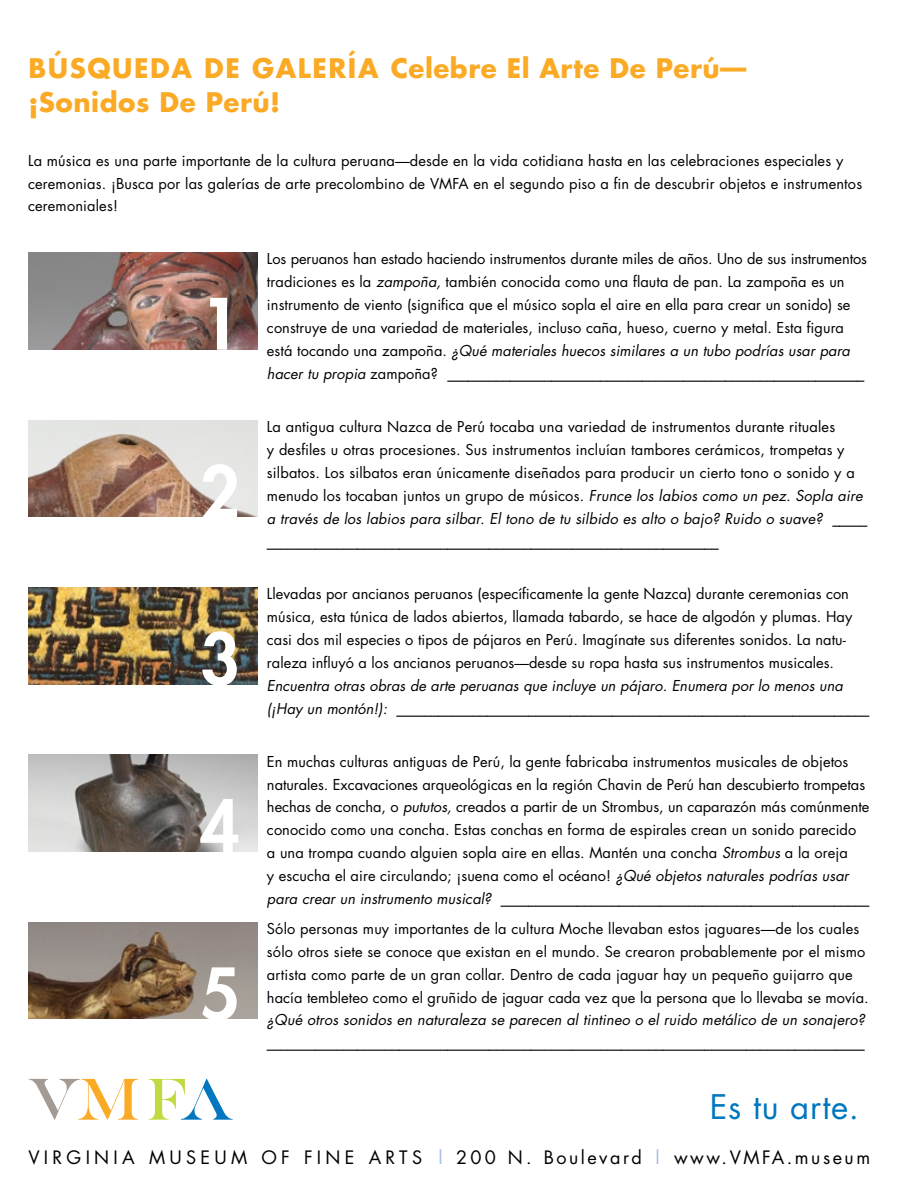
<style>
.page{position:relative;width:918px;height:1188px;background:#fff}
.page>*{position:absolute;margin:0;border:0;box-sizing:border-box;transform-origin:0 0}
.t1{font:800 69px "Futura";color:#fff}
.t2{font:33px "Futura";color:#0077be}
.t3{font:700 26.25px/34.5px "Futura";letter-spacing:.02em;color:#fbaa26}
.t4{font:18px "Futura";letter-spacing:.24em;color:#000}
.t5{font:14.7px/22.8px "Futura";letter-spacing:.005em;color:#000}
.t6{font:italic 14.7px/22.8px "Futura";letter-spacing:.01em;color:#000}
.s1{font-style:italic}
.s2{font-style:normal}
.s3{color:#9fbae1}
</style>
<div class="page">
<svg style="left:148px;top:1079px;width:85px;height:41px"></svg>
<svg style="left:29px;top:1079px;width:109px;height:41px"></svg>
<img style="left:28px;top:253px;width:230px;height:96px">
<img style="left:28px;top:922px;width:230px;height:97px">
<img style="left:28px;top:420px;width:230px;height:97px">
<img style="left:28px;top:588px;width:230px;height:96px">
<img style="left:28px;top:755px;width:230px;height:96px">
<h3 class="t3" style="left:28px;top:50px;width:720px">BÚSQUEDA DE GALERÍA Celebre El Arte De Perú— ¡Sonidos De Perú!</h3>
<p class="t5" style="left:28px;top:149px;width:817px">La música es una parte importante de la cultura peruana—desde en la vida cotidiana hasta en las celebraciones especiales y ceremonias. ¡Busca por las galerías de arte precolombino de VMFA</p>
<p class="t5" style="left:474px;top:172px;width:390px">en el segundo piso a fin de descubrir objetos e instrumentos</p>
<p class="t5" style="left:28px;top:194px;width:91px">ceremoniales!</p>
<h1 class="t1" style="left:200px;top:278px;width:41px">1</h1>
<h1 class="t1" style="left:200px;top:446px;width:41px">2</h1>
<h1 class="t1" style="left:200px;top:613px;width:41px">3</h1>
<h1 class="t1" style="left:200px;top:780px;width:41px">4</h1>
<h1 class="t1" style="left:200px;top:948px;width:41px">5</h1>
<p class="t5" style="left:267px;top:247px;width:602px">Los peruanos han estado haciendo instrumentos durante miles de años. Uno de sus instrumentos tradiciones es la <span class="s1">zampoña,</span> también conocida como una flauta de pan. La zampoña es un instrumento de viento (significa que el músico sopla el aire en ella para crear un sonido) se construye de una variedad de materiales, incluso caña, hueso, cuerno y metal. Esta figura está tocando una zampoña. <span class="s1">¿Qué materiales huecos similares a un tubo podrías usar para hacer tu propia</span> zampoña? ____________________________________________________________</p>
<p class="t5" style="left:267px;top:415px;width:602px">La antigua cultura Nazca de Perú tocaba una variedad de instrumentos durante rituales<br>y desfiles u otras procesiones. Sus instrumentos incluían tambores cerámicos, trompetas y silbatos. Los silbatos eran únicamente diseñados para producir un cierto tono o sonido y a menudo los tocaban juntos un grupo de músicos. <span class="s1">Frunce los labios como un pez. Sopla aire a través de los labios para silbar. El tono de tu silbido es alto o bajo? Ruido o suave?</span> _____ _________________________________________________________________</p>
<p class="t5" style="left:267px;top:582px;width:587px">Llevadas por ancianos peruanos (específicamente la gente Nazca) durante ceremonias con música, esta túnica de lados abiertos, llamada tabardo, se hace de algodón y plumas. Hay casi dos mil especies o tipos de pájaros en Perú. I magínate sus diferentes sonidos. La natu&shy;raleza influyó a los ancianos peruanos—desde su ropa hasta sus instrumentos musicales.</p>
<p class="t6" style="left:267px;top:674px;width:604px">Encuentra otras obras de arte peruanas que incluye un pájaro. Enumera por lo menos una (¡Hay un montón!): <span class="s2">____________________________________________________________________</span></p>
<p class="t5" style="left:267px;top:750px;width:604px">En muchas culturas antiguas de Perú, la gente fabricaba instrumentos musicales de objetos naturales. Excavaciones arqueológicas en la región Chavin de Perú han descubierto trompetas hechas de concha, o <span class="s1">pututos,</span> creados a partir de un Strombus, un caparazón más comúnmente conocido como una concha. Estas conchas en forma de espirales crean un sonido parecido<br>a una trompa cuando alguien sopla aire en ellas. Mantén una concha <span class="s1">Strombus</span> a la oreja<br>y escucha el aire circulando; ¡suena como el océano! <span class="s1">¿Qué objetos naturales podrías usar para crear un instrumento musical?</span> _____________________________________________________</p>
<p class="t5" style="left:267px;top:917px;width:603px">Sólo personas muy importantes de la cultura Moche llevaban estos jaguares—de los cuales sólo otros siete se conoce que existan en el mundo. Se crearon probablemente por el mismo artista como parte de un gran collar. Dentro de cada jaguar hay un pequeño guijarro que hacía tembleteo como el gruñido de jaguar cada vez que la persona que lo llevaba se movía.</p>
<p class="t6" style="left:267px;top:1008px;width:600px">¿Qué otros sonidos en naturaleza se parecen al tintineo o el ruido metálico de un sonajero?</p>
<p class="t5" style="left:267px;top:1031px;width:599px">______________________________________________________________________________________</p>
<h2 class="t2" style="left:710px;top:1085px;width:151px">Es tu arte.</h2>
<p class="t4" style="left:28px;top:1145px;width:716px">virginia museum of fine arts <span class="s3">|</span> 200 N. boulevard <span class="s3">|</span> www.VMFA</p>
<p class="t4" style="left:787px;top:1145px;width:85px">.museum</p>
</div>
